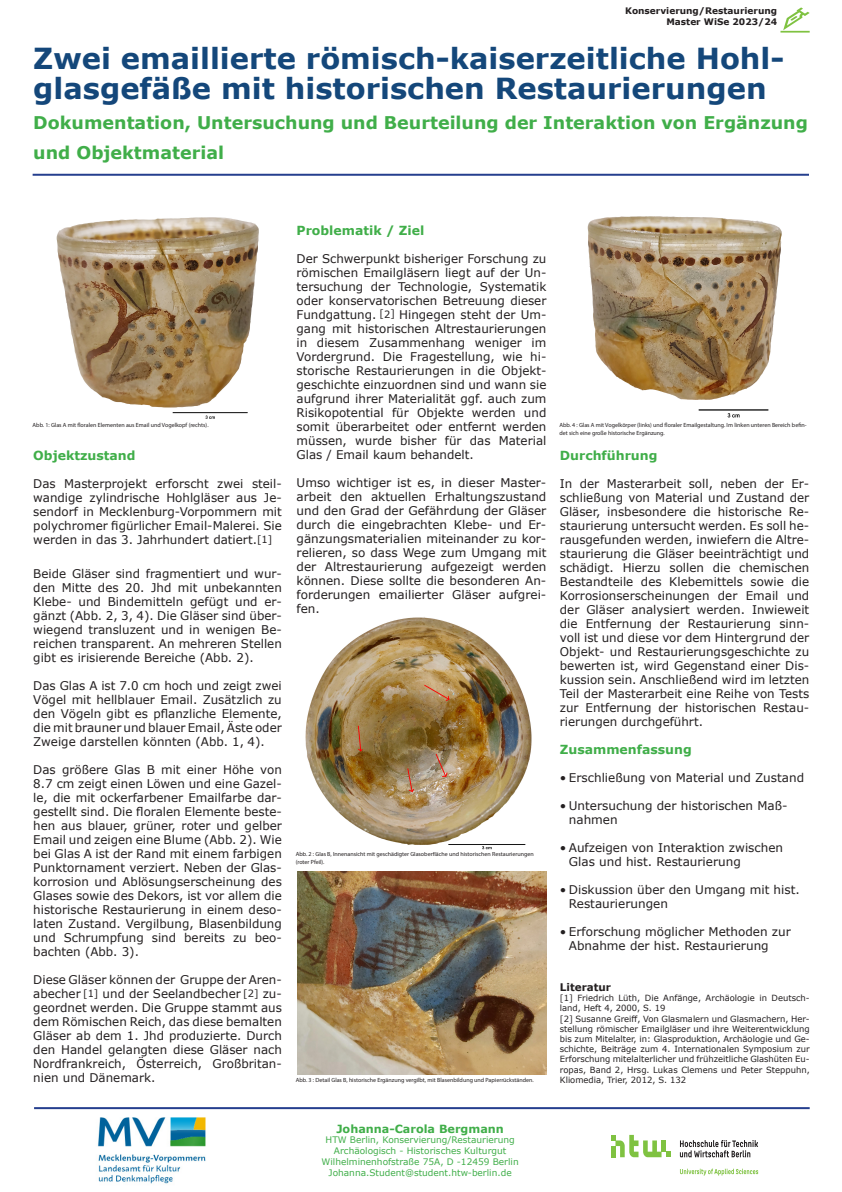
<style>
.page{position:relative;width:842px;height:1192px;background:#fff}
.page>*{position:absolute;margin:0;border:0;box-sizing:border-box;transform-origin:0 0}
.t1{font:700 29px/30px "Verdana";color:#14477a}
.t2{font:700 17.5px/30px "Verdana";color:#40ae49}
.Quellentext{font:700 12.5px "Verdana";color:#40ae49}
.Quellentext-2{font:12px/14px "Verdana";color:#231f20;text-align:justify}
.t3{font:700 11.25px "Verdana";color:#40ae49}
.Quellentext-3{font:700 10.5px "Verdana";color:#231f20}
.t4{font:9px "Verdana";color:#40ae49}
.t5{font:700 9px "Verdana";color:#231f20}
.Quellentext-4{font:8.5px/10.2px "Verdana";color:#231f20}
.t6{font:6px/7.2px "Myriad Pro";color:#231f20}
.s1{font-size:10px}
</style>
<div class="page">
<hr style="left:33px;top:174px;width:776px;height:2px;background:#253f8e">
<hr style="left:34px;top:1107px;width:776px;height:2px;background:#253f8e">
<img style="left:97px;top:1117px;width:109px;height:67px">
<img style="left:297px;top:872px;width:249px;height:202px">
<svg style="left:680px;top:1140px;width:78px;height:17px"></svg>
<svg style="left:680px;top:1169px;width:78px;height:7px"></svg>
<svg style="left:611px;top:1135px;width:60px;height:22px"></svg>
<svg style="left:780px;top:7px;width:30px;height:26px"></svg>
<img style="left:587px;top:216px;width:195px;height:202px">
<img style="left:56px;top:217px;width:203px;height:202px">
<img style="left:305px;top:617px;width:227px;height:233px">
<p class="t5" style="left:625px;top:5px;width:153px">Konservierung/Restaurierung</p>
<p class="t5" style="left:666px;top:15px;width:112px">Master WiSe 2023/24</p>
<p class="t1" style="left:33px;top:43px;width:753px">Zwei emaillierte römisch-kaiserzeitliche Hohl&shy;glasgefäße mit historischen Restaurierungen</p>
<p class="t2" style="left:33px;top:107px;width:776px">Dokumentation, Untersuchung und Beurteilung der Interaktion von Ergänzung und Objektmaterial</p>
<p class="t6" style="left:33px;top:422px;width:177px">Abb. 1: Glas A mit floralen Elementen aus Email und Vogelkopf (rechts).</p>
<p class="Quellentext" style="left:33px;top:447px;width:104px">Objektzustand</p>
<p class="Quellentext-2" style="left:33px;top:477px;width:250px">Das Masterprojekt erforscht zwei steil&shy;wandige zylindrische Hohlgläser aus Je&shy;sendorf in Mecklenburg-Vorpommern mit polychromer figürlicher Email-Malerei. Sie werden in das 3. Jahrhundert datiert.<span class="s1">[1]</span></p>
<p class="Quellentext-2" style="left:33px;top:567px;width:250px">Beide Gläser sind fragmentiert und wur&shy;den Mitte des 20. Jhd mit unbekannten Klebe- und Bindemitteln gefügt und er&shy;gänzt (Abb. 2, 3, 4). Die Gläser sind über&shy;wiegend transluzent und in wenigen Be&shy;reichen transparent. An mehreren Stellen gibt es irisierende Bereiche (Abb. 2).</p>
<p class="Quellentext-2" style="left:33px;top:679px;width:250px">Das Glas A ist 7.0 cm hoch und zeigt zwei Vögel mit hellblauer Email. Zusätzlich zu den Vögeln gibt es pflanzliche Elemente, die mit brauner und blauer Email, Äste oder Zweige darstellen könnten (Abb. 1, 4).</p>
<p class="Quellentext-2" style="left:33px;top:763px;width:250px">Das größere Glas B mit einer Höhe von 8.7 cm zeigt einen Löwen und eine Gazel&shy;le, die mit ockerfarbener Emailfarbe dar&shy;gestellt sind. Die floralen Elemente beste&shy;hen aus blauer, grüner, roter und gelber Email und zeigen eine Blume (Abb. 2). Wie bei Glas A ist der Rand mit einem farbigen Punktornament verziert. Neben der Glas&shy;korrosion und Ablösungserscheinung des Glases sowie des Dekors, ist vor allem die historische Restaurierung in einem deso&shy;laten Zustand. Vergilbung, Blasenbildung und Schrumpfung sind bereits zu beo&shy;bachten (Abb. 3).</p>
<p class="Quellentext-2" style="left:33px;top:973px;width:250px">Diese Gläser können der Gruppe der Aren&shy;abecher <span class="s1">[1]</span> und der Seelandbecher <span class="s1">[2]</span> zu&shy;geordnet werden. Die Gruppe stammt aus dem Römischen Reich, das diese bemalten Gläser ab dem 1. Jhd produzierte. Durch den Handel gelangten diese Gläser nach Nordfrankreich, Österreich, Großbritan&shy;nien und Dänemark.</p>
<p class="Quellentext" style="left:297px;top:222px;width:129px">Problematik / Ziel</p>
<p class="Quellentext-2" style="left:297px;top:251px;width:251px">Der Schwerpunkt bisheriger Forschung zu römischen Emailgläsern liegt auf der Un&shy;tersuchung der Technologie, Systematik oder konservatorischen Betreuung dieser Fundgattung. <span class="s1">[2]</span> Hingegen steht der Um&shy;gang mit historischen Altrestaurierungen in diesem Zusammenhang weniger im Vordergrund. Die Fragestellung, wie hi&shy;storische Restaurierungen in die Objekt&shy;geschichte einzuordnen sind und wann sie aufgrund ihrer Materialität ggf. auch zum Risikopotential für Objekte werden und somit überarbeitet oder entfernt werden müssen, wurde bisher für das Material Glas / Email kaum behandelt.</p>
<p class="Quellentext-2" style="left:297px;top:475px;width:251px">Umso wichtiger ist es, in dieser Master&shy;arbeit den aktuellen Erhaltungszustand und den Grad der Gefährdung der Gläser durch die eingebrachten Klebe- und Er&shy;gänzungsmaterialien miteinander zu kor&shy;relieren, so dass Wege zum Umgang mit der Altrestaurierung aufgezeigt werden können. Diese sollte die besonderen An&shy;forderungen emailierter Gläser aufgrei&shy;fen.</p>
<p class="t6" style="left:296px;top:851px;width:239px">Abb. 2 : Glas B, Innenansicht mit geschädigter Glasoberfläche und historischen Restaurierungen (roter Pfeil).</p>
<p class="t6" style="left:296px;top:1076px;width:239px">Abb. 3 : Detail Glas B, historische Ergänzung vergilbt, mit Blasenbildung und Papierrückständen.</p>
<p class="t6" style="left:559px;top:422px;width:249px">Abb. 4 : Glas A mit Vogelkörper (links) und floraler Emailgestaltung. Im linken unteren Bereich befin&shy;det sich eine große historische Ergänzung.</p>
<p class="Quellentext" style="left:560px;top:447px;width:99px">Durchführung</p>
<p class="Quellentext-2" style="left:560px;top:477px;width:251px">In der Masterarbeit soll, neben der Er&shy;schließung von Material und Zustand der Gläser, insbesondere die historische Re&shy;staurierung untersucht werden. Es soll he&shy;rausgefunden werden, inwiefern die Altre&shy;staurierung die Gläser beeinträchtigt und schädigt. Hierzu sollen die chemischen Bestandteile des Klebemittels sowie die Korrosionserscheinungen der Email und der Gläser analysiert werden. Inwieweit die Entfernung der Restaurierung sinn&shy;voll ist und diese vor dem Hintergrund der Objekt- und Restaurierungsgeschichte zu bewerten ist, wird Gegenstand einer Dis&shy;kussion sein. Anschließend wird im letzten Teil der Masterarbeit eine Reihe von Tests zur Entfernung der historischen Restau&shy;rierungen durchgeführt.</p>
<p class="Quellentext" style="left:560px;top:741px;width:133px">Zusammenfassung</p>
<p class="Quellentext-2" style="left:560px;top:771px;width:246px">• Erschließung von Material und Zustand</p>
<p class="Quellentext-2" style="left:569px;top:799px;width:220px;text-indent:-9px">• Untersuchung der historischen Maß&shy;nahmen</p>
<p class="Quellentext-2" style="left:569px;top:841px;width:216px;text-indent:-9px">• Aufzeigen von Interaktion zwischen<br>Glas und hist. Restaurierung</p>
<p class="Quellentext-2" style="left:569px;top:883px;width:232px;text-indent:-9px">• Diskussion über den Umgang mit hist.<br>Restaurierungen</p>
<p class="Quellentext-2" style="left:569px;top:925px;width:224px;text-indent:-9px">• Erforschung möglicher Methoden zur<br>Abnahme der hist. Restaurierung</p>
<p class="Quellentext-3" style="left:560px;top:980px;width:53px">Literatur</p>
<p class="Quellentext-4" style="left:560px;top:993px;width:251px">[1] Friedrich Lüth, Die Anfänge, Archäologie in Deutsch&shy;land, Heft 4, 2000, S. 19</p>
<p class="Quellentext-4" style="left:560px;top:1013px;width:251px;text-align:justify">[2] Susanne Greiff, Von Glasmalern und Glasmachern, Her&shy;stellung römischer Emailgläser und ihre Weiterentwicklung bis zum Mitelalter, in: Glasproduktion, Archäologie und Ge&shy;schichte, Beiträge zum 4. Internationalen Symposium zur Erforschung mitelalterlicher und frühzeitliche Glashüten Eu&shy;ropas, Band 2, Hrsg. Lukas Clemens und Peter Steppuhn, Kliomedia, Trier, 2012, S. 132</p>
<p class="t3" style="left:336px;top:1121px;width:169px">Johanna-Carola Bergmann</p>
<p class="t4" style="left:326px;top:1134px;width:191px">HTW Berlin, Konservierung/Restaurierung</p>
<p class="t4" style="left:334px;top:1145px;width:174px">Archäologisch - Historisches Kulturgut</p>
<p class="t4" style="left:322px;top:1156px;width:199px">Wilhelminenhofstraße 75A, D -12459 Berlin</p>
<p class="t4" style="left:329px;top:1166px;width:185px">Johanna.Student@student.htw-berlin.de</p>
</div>
